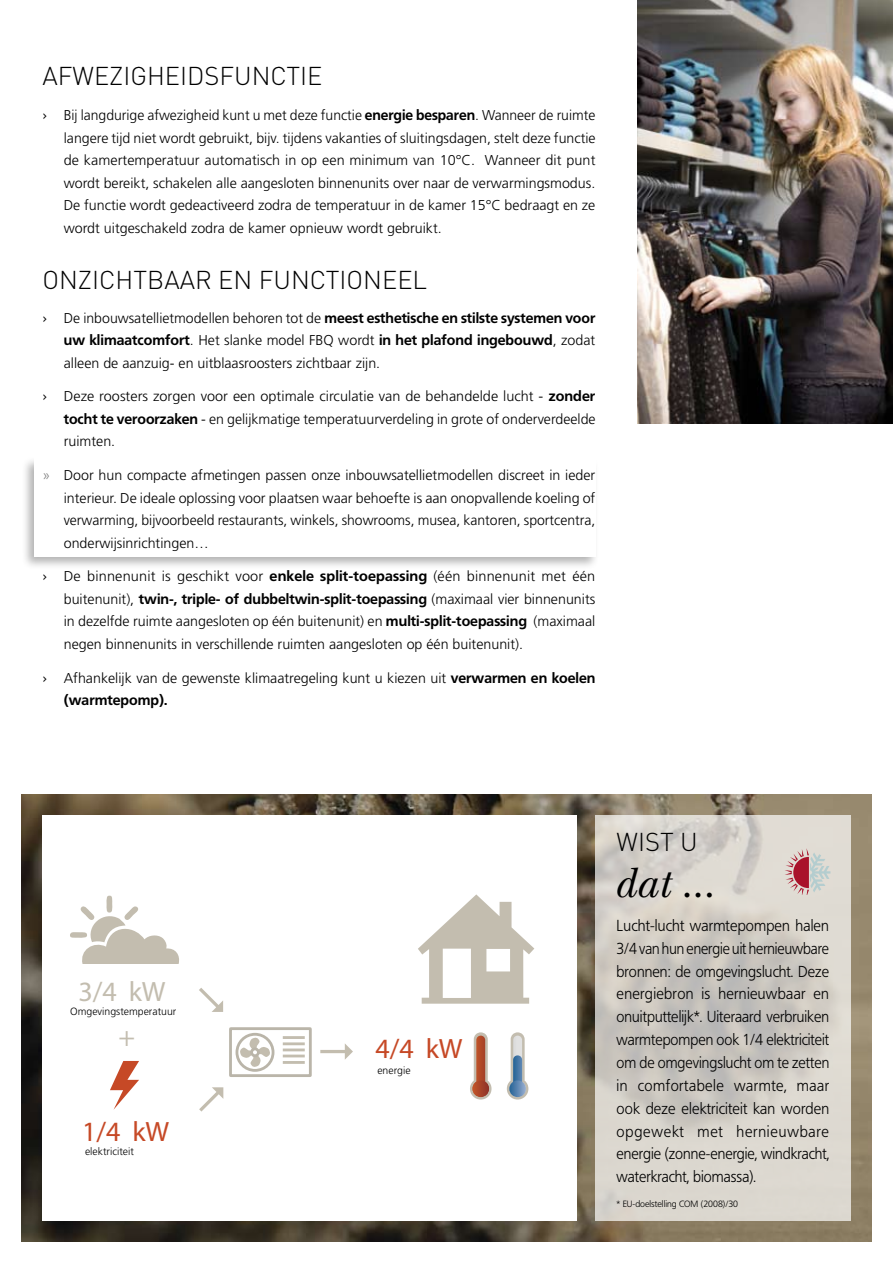
<style>
.page{position:relative;width:893px;height:1263px;background:#fff}
.page>*{position:absolute;margin:0;border:0;box-sizing:border-box;transform-origin:0 0}
.t1{font:italic 43.5px "New Baskerville ITC";color:#000}
.t2{font:28.05px "Myriad Pro";color:#c64926}
.t3{font:28.05px "Myriad Pro";color:#c3bdaf}
.t4{font:300 25.5px "DIN";color:#000}
.t5{font:300 15.75px/22.8px "Frutiger BSK45";color:#000;text-align:justify;scale:.95 1}
.t6{font:300 14.25px/22.5px "Frutiger";color:#000;text-align:justify}
.t7{font:700 14.25px "Frutiger BSK65";color:#000}
.t8{font:300 10.5px "Frutiger";color:#000}
.t9{font:300 9px "Frutiger BSK45";color:#000}
.s1{font-family:"DIN";font-weight:400}
.s2{font-family:"Frutiger BSK65";font-weight:700}
.s3{font-family:"Frutiger";font-weight:300}
.s4{color:#7c7c7c}
</style>
<div class="page">
<img style="left:638px;top:0;width:255px;height:423px">
<img style="left:21px;top:794px;width:851px;height:448px">
<svg style="left:595px;top:815px;width:255px;height:405px;background:#d3cfc7"></svg>
<div style="left:43px;top:815px;width:534px;height:405px;background:#fff"></div>
<svg style="left:70px;top:895px;width:109px;height:69px"></svg>
<svg style="left:418px;top:894px;width:116px;height:110px"></svg>
<svg style="left:507px;top:1032px;width:21px;height:67px"></svg>
<svg style="left:470px;top:1032px;width:21px;height:67px"></svg>
<svg style="left:229px;top:1027px;width:83px;height:50px"></svg>
<div style="left:252px;top:1049px;width:6px;height:7px;background:#fff;border-radius:50%"></div>
<div style="left:250px;top:1047px;width:10px;height:10px;border:3px solid #bab5a9;border-radius:50%"></div>
<svg style="left:110px;top:1061px;width:29px;height:49px"></svg>
<svg style="left:199px;top:988px;width:24px;height:24px"></svg>
<svg style="left:199px;top:1087px;width:24px;height:24px"></svg>
<svg style="left:320px;top:1044px;width:33px;height:16px"></svg>
<div style="left:21px;top:456px;width:578px;height:114px;background:#000;opacity:.3"></div>
<div style="left:34px;top:446px;width:561px;height:111px;background:#fff"></div>
<svg style="left:784px;top:848px;width:46px;height:46px;background:#ccacac"></svg>
<h3 class="t4" style="left:43px;top:58px;width:281px">AFWEZIGHEIDSFUNCTIE</h3>
<p class="t6" style="left:64px;top:104px;width:533px;text-indent:-21px"><span class="s1">›</span> Bij langdurige afwezigheid kunt u met deze functie <span class="s2">energie besparen</span>. Wanneer de ruimte langere tijd niet wordt gebruikt, bijv. tijdens vakanties of sluitingsdagen, stelt deze functie de kamertemperatuur automatisch in op een minimum van 10°C. Wanneer dit punt wordt bereikt, schakelen alle aangesloten binnenunits over naar de verwarmingsmodus.<br>De functie wordt gedeactiveerd zodra de temperatuur in de kamer 15°C bedraagt en ze wordt uitgeschakeld zodra de kamer opnieuw wordt gebruikt.</p>
<h3 class="t4" style="left:43px;top:263px;width:386px">ONZICHTBAAR EN FUNCTIONEEL</h3>
<p class="t6" style="left:43px;top:306px;width:554px"><span class="s1">›</span> De inbouwsatellietmodellen behoren tot de <span class="s2">meest esthetische en stilste systemen voor</span></p>
<p class="t7" style="left:64px;top:332px;width:533px">uw klimaatcomfort<span class="s3">. Het slanke model FBQ wordt</span> in het plafond ingebouwd<span class="s3">, zodat</span></p>
<p class="t6" style="left:64px;top:351px;width:318px">alleen de aanzuig- en uitblaasroosters zichtbaar zijn.</p>
<p class="t6" style="left:64px;top:385px;width:533px;text-indent:-21px"><span class="s1">›</span> Deze roosters zorgen voor een optimale circulatie van de behandelde lucht - <span class="s2">zonder tocht te veroorzaken</span> - en gelijkmatige temperatuurverdeling in grote of onderverdeelde ruimten.</p>
<p class="t6" style="left:64px;top:464px;width:533px;text-indent:-21px"><span class="s4">»</span> Door hun compacte afmetingen passen onze inbouwsatellietmodellen discreet in ieder interieur. De ideale oplossing voor plaatsen waar behoefte is aan onopvallende koeling of verwarming, bijvoorbeeld restaurants, winkels, showrooms, musea, kantoren, sportcentra, onderwijsinrichtingen…</p>
<p class="t6" style="left:43px;top:565px;width:554px"><span class="s1">›</span> De binnenunit is geschikt voor <span class="s2">enkele split-toepassing</span> (één binnenunit met één</p>
<p class="t7" style="left:64px;top:590px;width:533px"><span class="s3">buitenunit),</span> twin-, triple- of dubbeltwin-split-toepassing <span class="s3">(maximaal vier binnenunits</span></p>
<p class="t6" style="left:64px;top:610px;width:533px">in dezelfde ruimte aangesloten op één buitenunit) en <span class="s2">multi-split-toepassing</span> (maximaal negen binnenunits in verschillende ruimten aangesloten op één buitenunit).</p>
<p class="t6" style="left:43px;top:666px;width:554px"><span class="s1">›</span> Afhankelijk van de gewenste klimaatregeling kunt u kiezen uit <span class="s2">verwarmen en koelen</span></p>
<p class="t7" style="left:64px;top:692px;width:105px">(warmtepomp).</p>
<h2 class="t3" style="left:79px;top:974px;width:89px">3/4 kW</h2>
<p class="t8" style="left:70px;top:1005px;width:108px">Omgevingstemperatuur</p>
<h2 class="t3" style="left:118px;top:1019px;width:18px">+</h2>
<h2 class="t2" style="left:82px;top:1115px;width:89px">1/4 kW</h2>
<p class="t8" style="left:85px;top:1145px;width:50px">elektriciteit</p>
<h2 class="t2" style="left:375px;top:1031px;width:89px">4/4 kW</h2>
<p class="t8" style="left:377px;top:1064px;width:35px">energie</p>
<h3 class="t4" style="left:617px;top:825px;width:83px">WIST U</h3>
<h1 class="t1" style="left:617px;top:857px;width:102px">dat ...</h1>
<p class="t5" style="left:617px;top:914px;width:225px">Lucht-lucht warmtepompen halen 3/4 van hun energie uit hernieuwbare bronnen: de omgevingslucht. Deze energiebron is hernieuwbaar en onuitputtelijk*. Uiteraard verbruiken warmtepompen ook 1/4 elektriciteit om de omgevingslucht om te zetten in comfortabele warmte, maar ook deze elektriciteit kan worden opgewekt met hernieuwbare energie (zonne-energie, windkracht, waterkracht, biomassa).</p>
<p class="t9" style="left:617px;top:1198px;width:123px">* EU-doelstelling COM (2008)/30</p>
</div>
